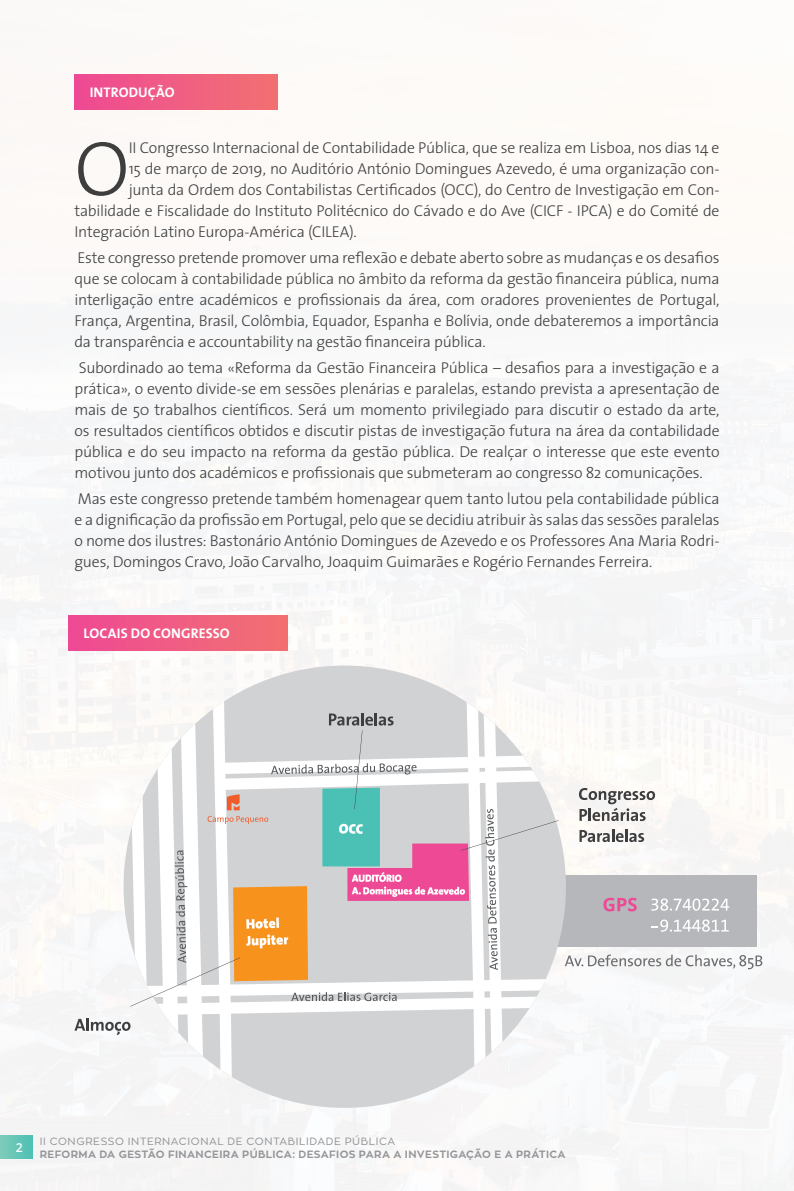
<style>
.page{position:relative;width:794px;height:1191px;background:#fff}
.page>*{position:absolute;margin:0;border:0;box-sizing:border-box;transform-origin:0 0}
.TEXTO{font:300 78.05px "The Sans";color:#3e3e3f}
.TEXTO-2{font:300 15.75px/21px "The Sans";letter-spacing:-.015em;color:#3e3e3f;text-align:justify}
.Braco{font:700 14px "The Sans";letter-spacing:.01em;color:#fff}
.t1{font:600 12.25px "Open Sans";color:#fff}
.t2{font:700 10.5px "Zona Pro";letter-spacing:.03em;color:#939598}
.t3{font:10.5px "Zona Pro";letter-spacing:.055em;color:#939598}
</style>
<div class="page">
<img style="left:0;top:109px;width:794px;height:1082px">
<svg style="left:0;top:1135px;width:33px;height:23px"></svg>
<div style="left:74px;top:74px;width:204px;height:35px;background:linear-gradient(to right,#ee4994,#f27172)"></div>
<div style="left:68px;top:615px;width:220px;height:35px;background:linear-gradient(to right,#ee4994,#f27172)"></div>
<div style="left:459px;top:875px;width:298px;height:71px;background:#b6b7bb"></div>
<svg style="left:603px;top:897px;width:34px;height:14px"></svg>
<svg style="left:651px;top:898px;width:78px;height:12px"></svg>
<svg style="left:651px;top:919px;width:77px;height:12px"></svg>
<div style="left:124px;top:665px;width:442px;height:442px;background:#d1d2d4;border-radius:50%"></div>
<svg style="left:124px;top:688px;width:442px;height:408px"></svg>
<svg style="left:579px;top:788px;width:76px;height:33px"></svg>
<svg style="left:579px;top:829px;width:65px;height:13px"></svg>
<svg style="left:130px;top:712px;width:428px;height:294px"></svg>
<svg style="left:74px;top:1018px;width:56px;height:17px"></svg>
<svg style="left:565px;top:954px;width:197px;height:15px"></svg>
<p class="Braco" style="left:90px;top:81px;width:86px">INTRODUÇÃO</p>
<p class="TEXTO" style="left:74px;top:104px;width:57px">O</p>
<p class="TEXTO-2" style="left:129px;top:137px;width:592px">II Congresso Internacional de Contabilidade Pública, que se realiza em Lisboa, nos dias 14 e</p>
<p class="TEXTO-2" style="left:129px;top:158px;width:592px">15 de março de 2019, no Auditório António Domingues Azevedo, é uma organização con-</p>
<p class="TEXTO-2" style="left:129px;top:179px;width:592px">junta da Ordem dos Contabilistas Certificados (OCC), do Centro de Investigação em Con-</p>
<p class="TEXTO-2" style="left:74px;top:200px;width:646px">tabilidade e Fiscalidade do Instituto Politécnico do Cávado e do Ave (CICF - IPCA) e do Comité de</p>
<p class="TEXTO-2" style="left:74px;top:221px;width:284px">Integración Latino Europa-América (CILEA).</p>
<p class="TEXTO-2" style="left:74px;top:247px;width:646px">Este congresso pretende promover uma reflexão e debate aberto sobre as mudanças e os desafios que se colocam à contabilidade pública no âmbito da reforma da gestão financeira pública, numa interligação entre académicos e profissionais da área, com oradores provenientes de Portugal, França, Argentina, Brasil, Colômbia, Equador, Espanha e Bolívia, onde debateremos a importância da transparência e accountability na gestão financeira pública.</p>
<p class="TEXTO-2" style="left:74px;top:357px;width:646px">Subordinado ao tema «Reforma da Gestão Financeira Pública – desafios para a investigação e a prática», o evento divide-se em sessões plenárias e paralelas, estando prevista a apresentação de mais de 50 trabalhos científicos. Será um momento privilegiado para discutir o estado da arte, os resultados científicos obtidos e discutir pistas de investigação futura na área da contabilidade pública e do seu impacto na reforma da gestão pública. De realçar o interesse que este evento motivou junto dos académicos e profissionais que submeteram ao congresso 82 comunicações.</p>
<p class="TEXTO-2" style="left:74px;top:488px;width:646px">Mas este congresso pretende também homenagear quem tanto lutou pela contabilidade pública e a dignificação da profissão em Portugal, pelo que se decidiu atribuir às salas das sessões paralelas o nome dos ilustres: Bastonário António Domingues de Azevedo e os Professores Ana Maria Rodri&shy;gues, Domingos Cravo, João Carvalho, Joaquim Guimarães e Rogério Fernandes Ferreira.</p>
<p class="Braco" style="left:83px;top:621px;width:148px">LOCAIS DO CONGRESSO</p>
<p class="t1" style="left:16px;top:1138px;width:8px">2</p>
<p class="t3" style="left:40px;top:1135px;width:357px">II CONGRESSO INTERNACIONAL DE CONTABILIDADE PÚBLICA</p>
<p class="t2" style="left:40px;top:1147px;width:527px">REFORMA DA GESTÃO FINANCEIRA PÚBLICA: DESAFIOS PARA A INVESTIGAÇÃO E A PRÁTICA</p>
</div>
